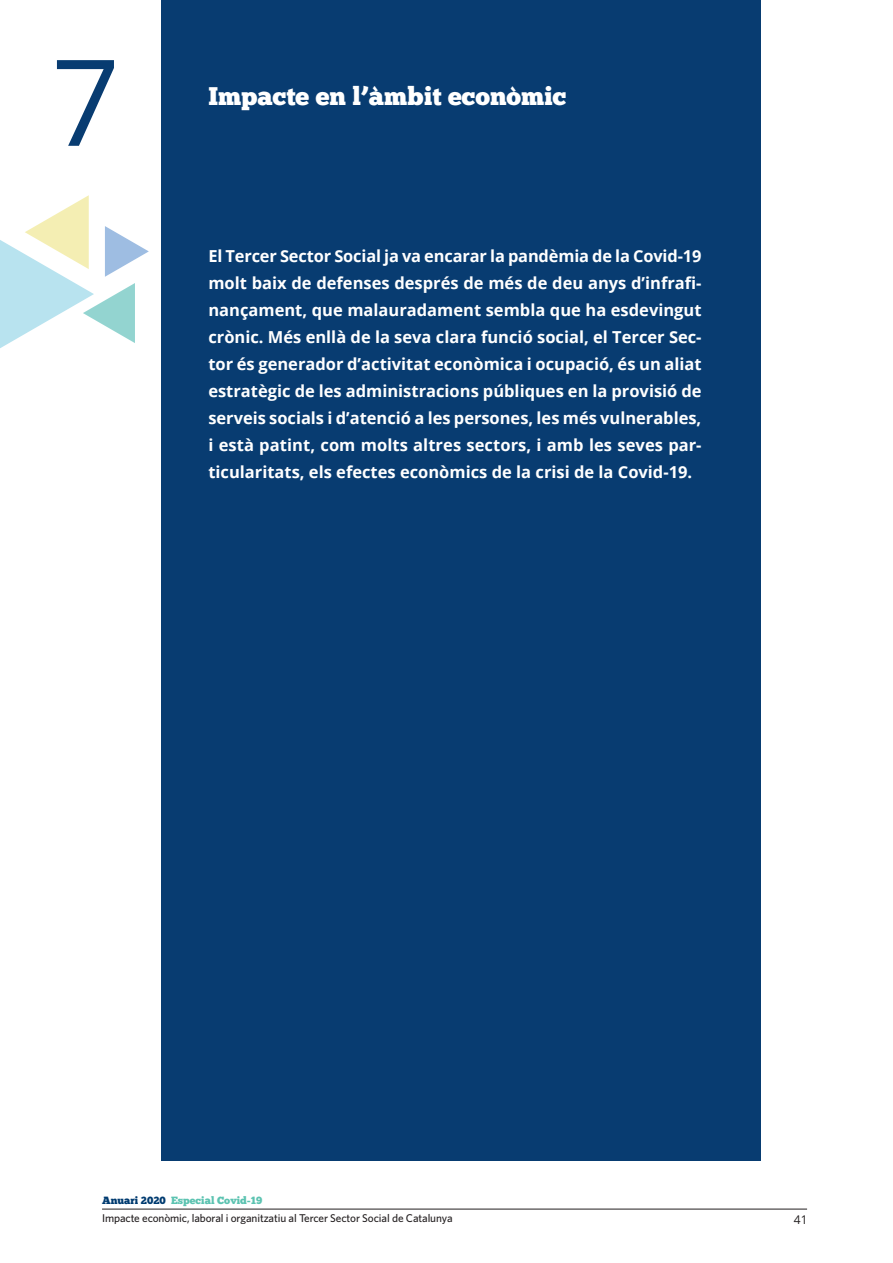
<style>
.page{position:relative;width:893px;height:1263px;background:#fff}
.page>*{position:absolute;margin:0;border:0;box-sizing:border-box;transform-origin:0 0}
.destacat{font:120px "Open Sans";color:#083c71}
.TÍTOL_GRAN{font:25.5px "Chunk Five";color:#fff}
.INTRO{font:700 16.5px/27px "Open Sans";color:#fff;text-align:justify}
.t1{font:12px "Open Sans";color:#231f20}
.t2{font:500 11.25px "Whitney HTF";letter-spacing:-.01em;color:#231f20}
.t3{font:10.5px "Chunk Five";color:#5cc3b1}
.s1{color:#003b70}
</style>
<div class="page">
<hr style="left:102px;top:1209px;width:705px;height:1px;background:#231f20">
<hr style="left:0;top:0;width:1px;height:1263px;background:#b1dfdb">
<div style="left:162px;top:0;width:599px;height:1161px;background:#083c71"></div>
<svg style="left:0;top:195px;width:149px;height:153px"></svg>
<p class="destacat" style="left:51px;top:20px;width:70px">7</p>
<p class="TÍTOL_GRAN" style="left:208px;top:81px;width:359px">Impacte en l’àmbit econòmic</p>
<p class="INTRO" style="left:208px;top:242px;width:495px">El Tercer Sector Social ja va encarar la pandèmia de la Covid-19 molt baix de defenses després de més de deu anys d’infrafi&shy;nançament, que malauradament sembla que ha esdevingut crònic. Més enllà de la seva clara funció social, el Tercer Sec&shy;tor és generador d’activitat econòmica i ocupació, és un aliat estratègic de les administracions públiques en la provisió de serveis socials i d’atenció a les persones, les més vulnerables, i està patint, com molts altres sectors, i amb les seves par&shy;ticularitats, els efectes econòmics de la crisi de la Covid-19.</p>
<p class="t3" style="left:102px;top:1194px;width:162px"><span class="s1">Anuari 2020</span> Especial Covid-19</p>
<p class="t2" style="left:102px;top:1211px;width:352px">Impacte econòmic, laboral i organitzatiu al Tercer Sector Social de Catalunya</p>
<p class="t1" style="left:794px;top:1211px;width:15px">41</p>
</div>
